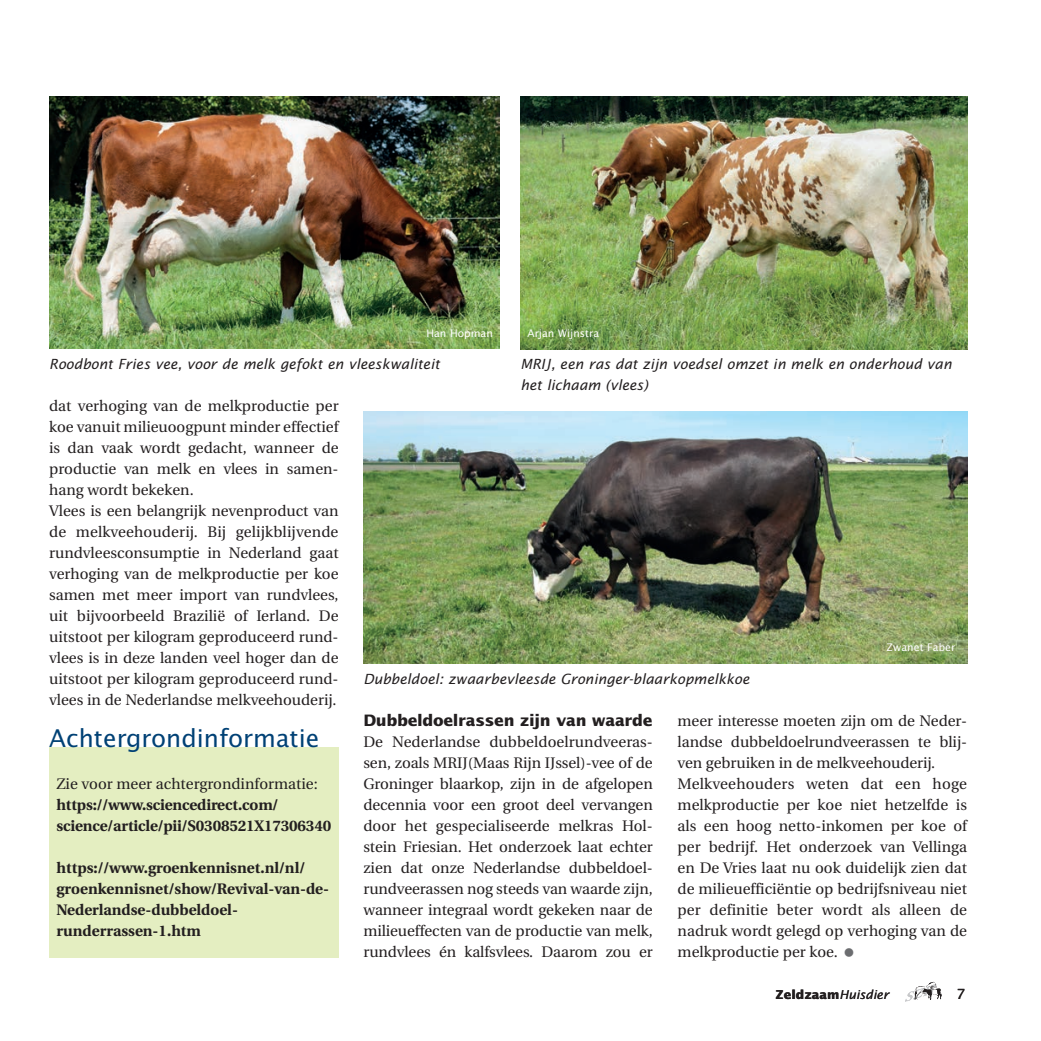
<style>
.page{position:relative;width:1041px;height:1041px;background:#fff}
.page>*{position:absolute;margin:0;border:0;box-sizing:border-box;transform-origin:0 0}
.t1{font:24.5px "Lucida Sans";color:#004175}
.t2{font:700 15.75px "Lucida Sans";letter-spacing:-.02em;color:#231f20}
.t3{font:15.22px/21px "Utopia";color:#231f20}
.t4{font:700 15.22px/21px "Utopia";color:#231f20}
.t5{font:italic 14px/21px "Lucida Sans";color:#231f20}
.t6{font:14px "Lucida Sans";color:#231f20}
.t7{font:700 12.25px "Lucida Sans";color:#231f20}
.t8{font:10.5px "Lucida Sans";color:#fff}
.s1{font-weight:400;font-style:italic}
</style>
<div class="page">
<svg style="left:905px;top:982px;width:37px;height:20px"></svg>
<div style="left:49px;top:747px;width:290px;height:211px;background:#e4eec1"></div>
<img style="left:363px;top:411px;width:604px;height:252px">
<img style="left:49px;top:96px;width:450px;height:252px">
<img style="left:520px;top:97px;width:447px;height:253px">
<p class="t8" style="left:426px;top:327px;width:68px">Han Hopman</p>
<p class="t8" style="left:527px;top:327px;width:73px">Arjan Wijnstra</p>
<p class="t5" style="left:49px;top:353px;width:392px">Roodbont Fries vee, voor de melk gefokt en vleeskwaliteit</p>
<p class="t5" style="left:520px;top:353px;width:433px">MRIJ, een ras dat zijn voedsel omzet in melk en onderhoud van het lichaam (vlees)</p>
<p class="t3" style="left:49px;top:396px;width:291px">dat verhoging van de melkproductie per koe vanuit milieuoogpunt minder effectief is dan vaak wordt gedacht, wanneer de productie van melk en vlees in samen&shy;hang wordt bekeken.<br>Vlees is een belangrijk nevenproduct van de melkveehouderij. Bij gelijkblijvende rundvleesconsumptie in Nederland gaat verhoging van de melkproductie per koe samen met meer import van rundvlees, uit bijvoorbeeld Brazilië of Ierland. De uitstoot per kilogram geproduceerd rund&shy;vlees is in deze landen veel hoger dan de uitstoot per kilogram geproduceerd rund&shy;vlees in de Nederlandse melkveehouderij.</p>
<h1 class="t1" style="left:49px;top:723px;width:272px">Achtergrondinformatie</h1>
<p class="t3" style="left:56px;top:774px;width:263px">Zie voor meer achtergrondinformatie:</p>
<p class="t4" style="left:56px;top:795px;width:276px">https://www.sciencedirect.com/ science/article/pii/S0308521X17306340</p>
<p class="t4" style="left:56px;top:858px;width:274px">https://www.groenkennisnet.nl/nl/ groenkennisnet/show/Revival-van-de-<br>Nederlandse-dubbeldoel&shy;runderrassen-1.htm</p>
<p class="t5" style="left:363px;top:668px;width:388px">Dubbeldoel: zwaarbevleesde Groninger-blaarkopmelkkoe</p>
<p class="t8" style="left:886px;top:640px;width:71px">Zwanet Faber</p>
<p class="t2" style="left:363px;top:711px;width:291px">Dubbeldoelrassen zijn van waarde</p>
<p class="t3" style="left:363px;top:732px;width:291px;text-align:justify">De Nederlandse dubbeldoelrundveeras&shy;sen, zoals MRIJ(Maas Rijn IJssel)-vee of de Groninger blaarkop, zijn in de afgelopen decennia voor een groot deel vervangen door het gespecialiseerde melkras Hol&shy;stein Friesian. Het onderzoek laat echter zien dat onze Nederlandse dubbeldoel&shy;rundveerassen nog steeds van waarde zijn, wanneer integraal wordt gekeken naar de milieueffecten van de productie van melk, rundvlees én kalfsvlees. Daarom zou er</p>
<p class="t3" style="left:677px;top:711px;width:291px">meer interesse moeten zijn om de Neder&shy;landse dubbeldoelrundveerassen te blij&shy;ven gebruiken in de melkveehouderij.<br>Melkveehouders weten dat een hoge melkproductie per koe niet hetzelfde is als een hoog netto-inkomen per koe of per bedrijf. Het onderzoek van Vellinga en De Vries laat nu ook duidelijk zien dat de milieuefficiëntie op bedrijfsniveau niet per definitie beter wordt als alleen de nadruk wordt gelegd op verhoging van de melkproductie per koe.</p>
<p class="t7" style="left:776px;top:987px;width:115px">Zeldzaam<span class="s1">Huisdier</span></p>
<p class="t6" style="left:956px;top:986px;width:10px">7</p>
</div>
